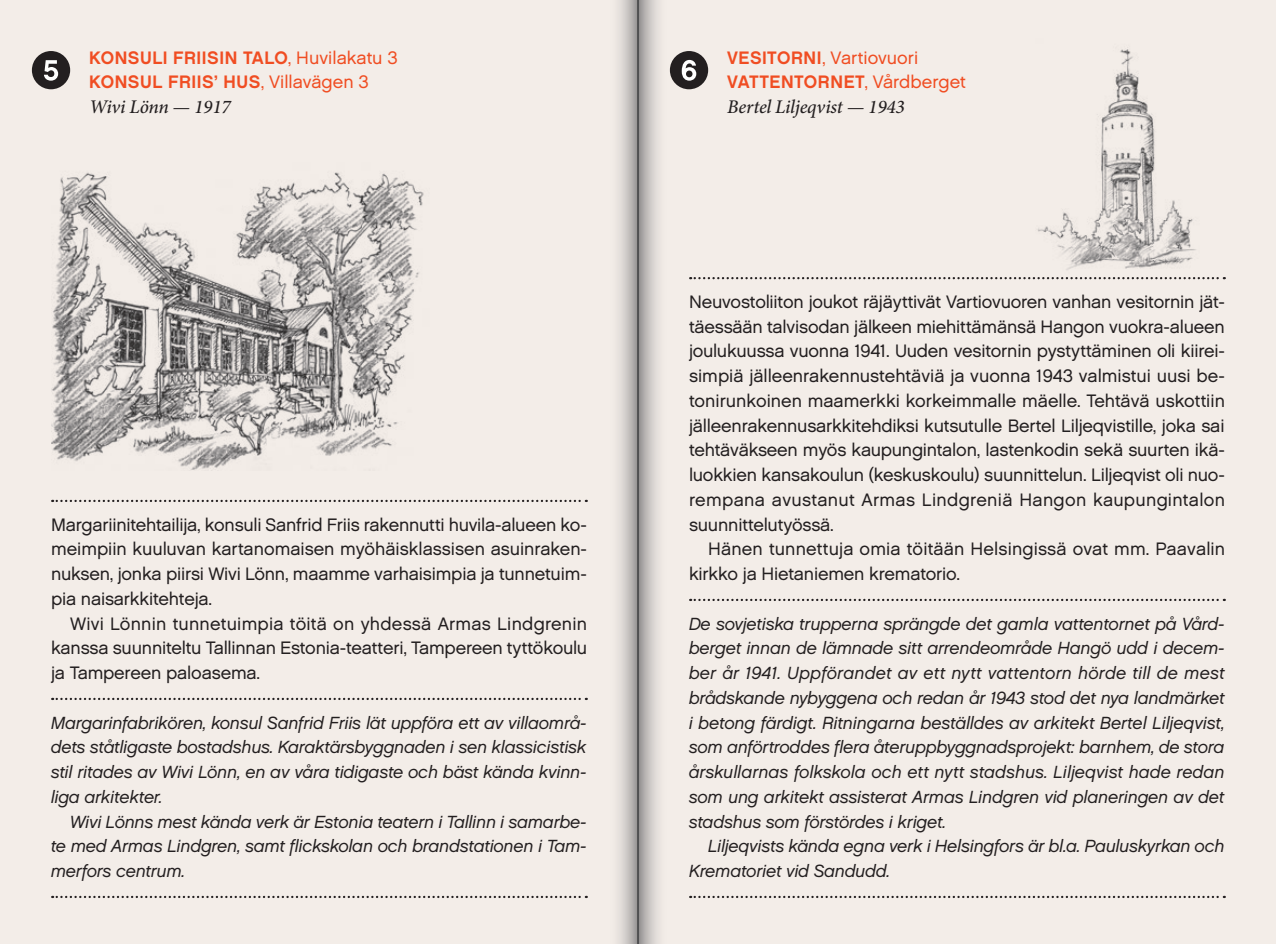
<style>
.page{position:relative;width:1276px;height:944px;background:#fff}
.page>*{position:absolute;margin:0;border:0;box-sizing:border-box;transform-origin:0 0}
._04_arkki{font:italic 500 19.35px "Minion Pro";letter-spacing:-.01em;color:#231f20}
._03_text{font:18px/24.8px "Chalet London Nineteen Sixty";letter-spacing:-.01em;color:#231f20;text-align:justify}
._03_text_sis{font:18px/24.8px "Chalet London Nineteen Sixty";letter-spacing:-.01em;color:#231f20;text-align:justify}
._03_text_sis-2{font:18px/24.8px "Chalet London Nineteen Sixty";letter-spacing:.01em;color:#231f20}
._02_otsikko{font:18px "Chalet New York Nineteen Sixty";letter-spacing:.03em;color:#f04d22}
._02_otsikko-2{font:18px "Chalet London Nineteen Sixty";color:#f04d22}
._03_text_SWE{font:17.55px/24.8px "Chalet Oblique London";letter-spacing:-.01em;color:#231f20;text-align:justify}
._03_text_SWE_sis{font:17.55px/24.8px "Chalet Oblique London";letter-spacing:-.01em;color:#231f20;text-align:justify}
.s1{font-family:"Chalet London Nineteen Sixty"}
.s2{font-family:"Chalet New York Nineteen Sixty"}
</style>
<div class="page">
<div style="left:0;top:0;width:638px;height:944px;background:#f3ede8"></div>
<div style="left:638px;top:0;width:638px;height:944px;background:#f3ede8"></div>
<svg style="left:52px;top:500px;width:535px;height:2px"></svg>
<svg style="left:52px;top:698px;width:535px;height:2px"></svg>
<svg style="left:52px;top:896px;width:535px;height:2px"></svg>
<svg style="left:690px;top:277px;width:534px;height:2px"></svg>
<svg style="left:690px;top:599px;width:534px;height:2px"></svg>
<svg style="left:690px;top:896px;width:534px;height:2px"></svg>
<div style="left:32px;top:51px;width:38px;height:38px;background:#231f20;border-radius:50%"></div>
<svg style="left:44px;top:60px;width:14px;height:21px"></svg>
<div style="left:670px;top:51px;width:38px;height:38px;background:#231f20;border-radius:50%"></div>
<svg style="left:682px;top:60px;width:14px;height:21px"></svg>
<img style="left:51px;top:172px;width:373px;height:298px">
<img style="left:1035px;top:49px;width:169px;height:231px">
<svg style="left:618px;top:0;width:20px;height:944px"></svg>
<svg style="left:638px;top:0;width:32px;height:944px"></svg>
<p class="_02_otsikko" style="left:89px;top:46px;width:310px">KONSULI FRIISIN TALO<span class="s1">, Huvilakatu 3</span></p>
<p class="_02_otsikko" style="left:89px;top:71px;width:281px">KONSUL FRIIS’ HUS<span class="s1">, Villavägen 3</span></p>
<p class="_04_arkki" style="left:89px;top:94px;width:143px">Wivi Lönn — 1917</p>
<p class="_03_text" style="left:51px;top:512px;width:537px">Margariinitehtailija, konsuli Sanfrid Friis rakennutti huvila-alueen ko&shy;meimpiin kuuluvan kartanomaisen myöhäisklassisen asuinraken&shy;nuksen, jonka piirsi Wivi Lönn, maamme varhaisimpia ja tunnetuim&shy;pia naisarkkitehteja.</p>
<p class="_03_text_sis" style="left:51px;top:611px;width:537px;text-indent:19px">Wivi Lönnin tunnetuimpia töitä on yhdessä Armas Lindgrenin kanssa suunniteltu Tallinnan Estonia-teatteri, Tampereen tyttökoulu ja Tampereen paloasema.</p>
<p class="_03_text_SWE" style="left:51px;top:710px;width:537px">Margarinfabrikören, konsul Sanfrid Friis lät uppföra ett av villaområ&shy;dets ståtligaste bostadshus. Karaktärsbyggnaden i sen klassicistisk stil ritades av Wivi Lönn, en av våra tidigaste och bäst kända kvinn&shy;liga arkitekter.</p>
<p class="_03_text_SWE_sis" style="left:51px;top:809px;width:537px;text-indent:19px">Wivi Lönns mest kända verk är Estonia teatern i Tallinn i samarbe&shy;te med Armas Lindgren, samt flickskolan och brandstationen i Tam&shy;merfors centrum.</p>
<p class="_02_otsikko-2" style="left:727px;top:46px;width:192px"><span class="s2">VESITORNI</span>, Vartiovuori</p>
<p class="_02_otsikko" style="left:727px;top:71px;width:240px">VATTENTORNET<span class="s1">, Vårdberget</span></p>
<p class="_04_arkki" style="left:727px;top:94px;width:179px">Bertel Liljeqvist — 1943</p>
<p class="_03_text" style="left:689px;top:289px;width:537px">Neuvostoliiton joukot räjäyttivät Vartiovuoren vanhan vesitornin jät&shy;täessään talvisodan jälkeen miehittämänsä Hangon vuokra-alueen joulukuussa vuonna 1941. Uuden vesitornin pystyttäminen oli kiirei&shy;simpiä jälleenrakennustehtäviä ja vuonna 1943 valmistui uusi be&shy;tonirunkoinen maamerkki korkeimmalle mäelle. Tehtävä uskottiin jälleenrakennusarkkitehdiksi kutsutulle Bertel Liljeqvistille, joka sai tehtäväkseen myös kaupungintalon, lastenkodin sekä suurten ikä&shy;luokkien kansakoulun (keskuskoulu) suunnittelun. Liljeqvist oli nuo&shy;rempana avustanut Armas Lindgreniä Hangon kaupungintalon suunnittelutyössä.</p>
<p class="_03_text_sis-2" style="left:689px;top:537px;width:538px;text-indent:19px">Hänen tunnettuja omia töitään Helsingissä ovat mm. Paavalin kirkko ja Hietaniemen krematorio.</p>
<p class="_03_text_SWE" style="left:689px;top:611px;width:537px">De sovjetiska trupperna sprängde det gamla vattentornet på Vård&shy;berget innan de lämnade sitt arrendeområde Hangö udd i decem&shy;ber år 1941. Uppförandet av ett nytt vattentorn hörde till de mest brådskande nybyggena och redan år 1943 stod det nya landmärket i betong färdigt. Ritningarna beställdes av arkitekt Bertel Liljeqvist, som anförtroddes flera återuppbyggnadsprojekt: barnhem, de stora årskullarnas folkskola och ett nytt stadshus. Liljeqvist hade redan som ung arkitekt assisterat Armas Lindgren vid planeringen av det stadshus som förstördes i kriget.</p>
<p class="_03_text_SWE_sis" style="left:689px;top:834px;width:537px;text-indent:19px">Liljeqvists kända egna verk i Helsingfors är bl.a. Pauluskyrkan och<br>Krematoriet vid Sandudd.</p>
</div>
